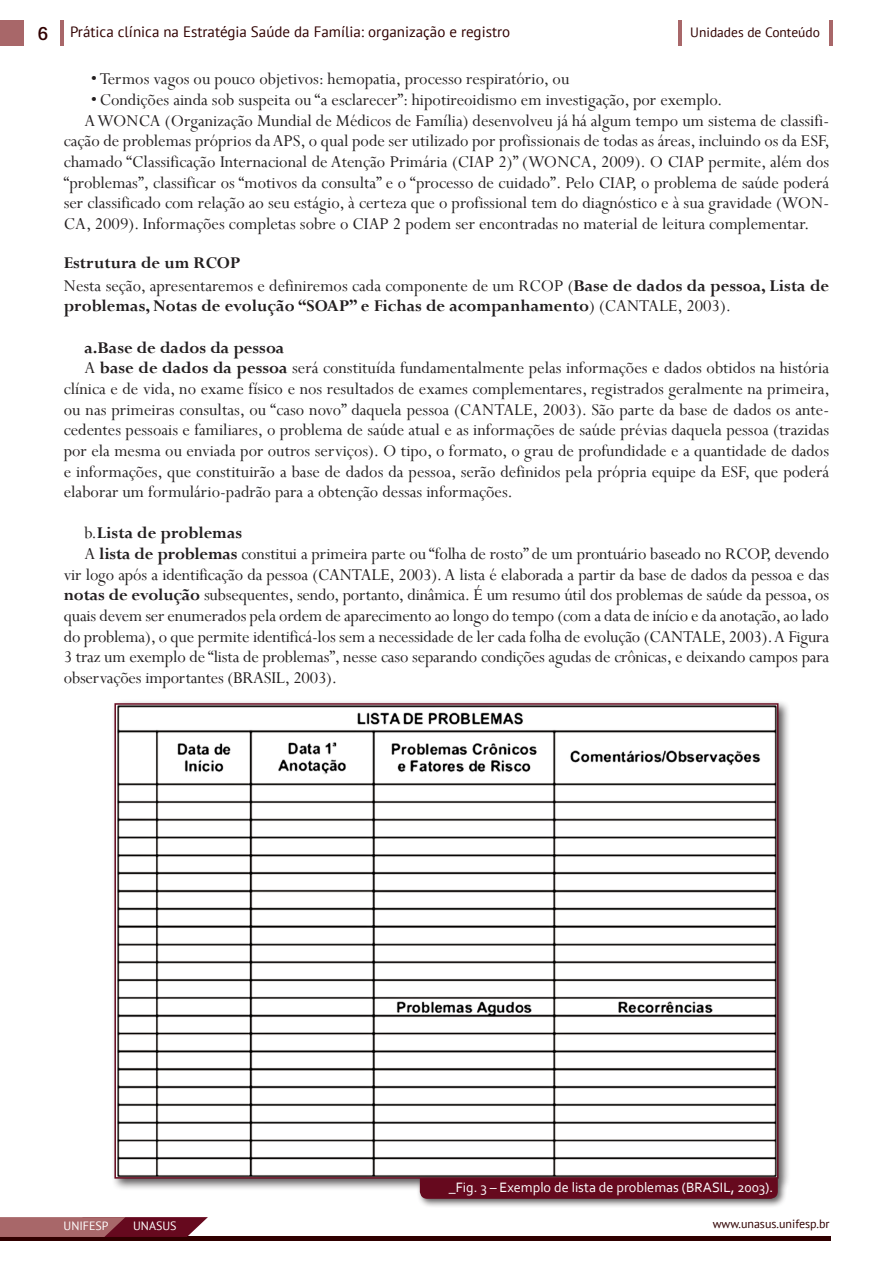
<style>
.page{position:relative;width:893px;height:1263px;background:#fff}
.page>*{position:absolute;margin:0;border:0;box-sizing:border-box;transform-origin:0 0}
.t1{font:700 19.5px "Shruti";color:#300000}
.Paragrafo_UNA-SUS{font:18.3px/20.7px "Perpetua";color:#231f20;text-align:justify}
.Intro_paragrafo{font:700 18.3px/20.7px "Perpetua";color:#231f20}
.Itens{font:18.3px "Perpetua";color:#231f20}
.Paragrafo_UNA-SUS-2{font:700 18.3px "Perpetua";color:#231f20}
.Sub3{font:700 18.3px "Perpetua";color:#231f20}
.t2{font:15px "PT Sans";color:#300000}
.Legendas{font:14.25px "Corbel";color:#fff}
.t3{font:13.5px "PT Sans";color:#300000}
.t4{font:12px "PT Sans";color:#300000}
.t5{font:12px "PT Sans";color:#fff}
.s1{font-weight:400}
.s2{font-weight:700}
</style>
<div class="page">
<div style="left:0;top:1236px;width:830px;height:5px;background:#300000"></div>
<div style="left:0;top:21px;width:24px;height:25px;background:#a86769"></div>
<hr style="left:61px;top:21px;width:3px;height:25px;background:#a86769">
<hr style="left:678px;top:21px;width:3px;height:25px;background:#a86769">
<hr style="left:829px;top:21px;width:3px;height:25px;background:#a86769">
<svg style="left:0;top:1217px;width:208px;height:20px;background:#914852"></svg>
<div style="left:111px;top:699px;width:680px;height:492px;background:#231f20;opacity:.75"></div>
<img style="left:117px;top:706px;width:658px;height:469px">
<div style="left:416px;top:1175px;width:371px;height:33px;background:#231f20;opacity:.75"></div>
<div style="left:420px;top:1178px;width:358px;height:21px;background:#66091e"></div>
<p class="t1" style="left:38px;top:21px;width:12px">6</p>
<p class="t2" style="left:70px;top:22px;width:442px">Prática clínica na Estratégia Saúde da Família: organização e registro</p>
<p class="t3" style="left:690px;top:23px;width:131px">Unidades de Conteúdo</p>
<p class="Itens" style="left:91px;top:68px;width:480px">• Termos vagos ou pouco objetivos: hemopatia, processo respiratório, ou</p>
<p class="Itens" style="left:91px;top:88px;width:629px">• Condições ainda sob suspeita ou “a esclarecer”: hipotireoidismo em investigação, por exemplo.</p>
<p class="Paragrafo_UNA-SUS" style="left:64px;top:110px;width:768px;text-indent:21px">A WONCA (Organização Mundial de Médicos de Família) desenvolveu já há algum tempo um sistema de classifi&shy;cação de problemas próprios da APS, o qual pode ser utilizado por profissionais de todas as áreas, incluindo os da ESF, chamado “Classificação Internacional de Atenção Primária (CIAP 2)” (WONCA, 2009). O CIAP permite, além dos “problemas”, classificar os “motivos da consulta” e o “processo de cuidado”. Pelo CIAP, o problema de saúde poderá ser classificado com relação ao seu estágio, à certeza que o profissional tem do diagnóstico e à sua gravidade (WON-CA, 2009). Informações completas sobre o CIAP 2 podem ser encontradas no material de leitura complementar.</p>
<p class="Sub3" style="left:64px;top:251px;width:178px">Estrutura de um RCOP</p>
<p class="Intro_paragrafo" style="left:64px;top:275px;width:767px"><span class="s1">Nesta seção, apresentaremos e definiremos cada componente de um RCOP (</span>Base de dados da pessoa, Lista de problemas, Notas de evolução “SOAP” e Fichas de acompanhamento<span class="s1">) (CANTALE, 2003).</span></p>
<p class="Paragrafo_UNA-SUS-2" style="left:84px;top:336px;width:201px">a.Base de dados da pessoa</p>
<p class="Paragrafo_UNA-SUS" style="left:64px;top:357px;width:768px;text-indent:21px">A <span class="s2">base de dados da pessoa</span> será constituída fundamentalmente pelas informações e dados obtidos na história clínica e de vida, no exame físico e nos resultados de exames complementares, registrados geralmente na primeira, ou nas primeiras consultas, ou “caso novo” daquela pessoa (CANTALE, 2003). São parte da base de dados os ante&shy;cedentes pessoais e familiares, o problema de saúde atual e as informações de saúde prévias daquela pessoa (trazidas por ela mesma ou enviada por outros serviços). O tipo, o formato, o grau de profundidade e a quantidade de dados e informações, que constituirão a base de dados da pessoa, serão definidos pela própria equipe da ESF, que poderá elaborar um formulário-padrão para a obtenção dessas informações.</p>
<p class="Paragrafo_UNA-SUS-2" style="left:84px;top:522px;width:159px"><span class="s1">b.</span> Lista de problemas</p>
<p class="Paragrafo_UNA-SUS" style="left:64px;top:543px;width:767px;text-indent:21px">A <span class="s2">lista de problemas</span> constitui a primeira parte ou “folha de rosto” de um prontuário baseado no RCOP, devendo vir logo após a identificação da pessoa (CANTALE, 2003). A lista é elaborada a partir da base de dados da pessoa e das <span class="s2">notas de evolução</span> subsequentes, sendo, portanto, dinâmica. É um resumo útil dos problemas de saúde da pessoa, os quais devem ser enumerados pela ordem de aparecimento ao longo do tempo (com a data de início e da anotação, ao lado do problema), o que permite identificá-los sem a necessidade de ler cada folha de evolução (CANTALE, 2003). A Figura 3 traz um exemplo de “lista de problemas”, nesse caso separando condições agudas de crônicas, e deixando campos para observações importantes (BRASIL, 2003).</p>
<p class="t5" style="left:64px;top:1218px;width:47px">UNIFESP</p>
<p class="t5" style="left:133px;top:1218px;width:45px">UNASUS</p>
<p class="Legendas" style="left:449px;top:1178px;width:326px">_Fig. 3 – Exemplo de lista de problemas (BRASIL, 2003).</p>
<p class="t4" style="left:713px;top:1216px;width:118px">www.unasus.unifesp.br</p>
</div>
